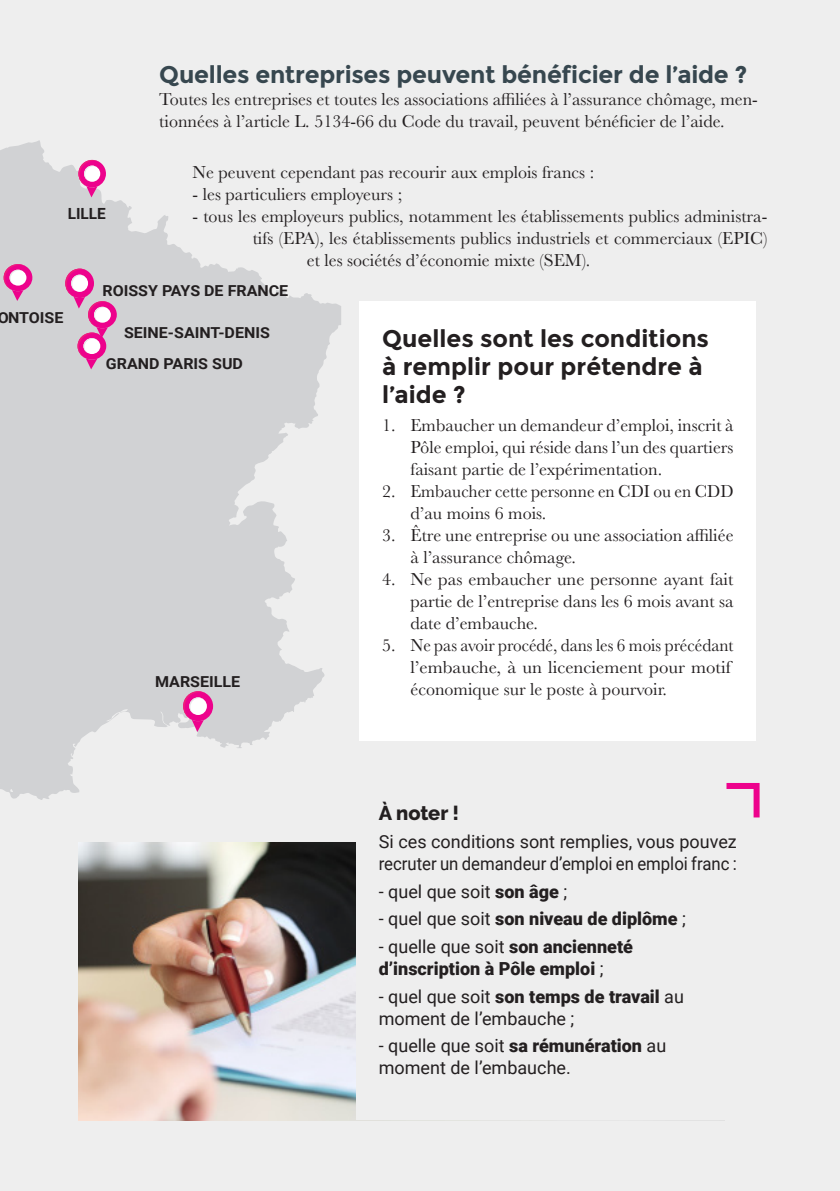
<style>
.page{position:relative;width:840px;height:1191px;background:#fff}
.page>*{position:absolute;margin:0;border:0;box-sizing:border-box;transform-origin:0 0}
.titre_1{font:700 24px/28px "Montserrat";color:#231f20}
.titre_1-2{font:700 24px "Montserrat";letter-spacing:-.01em;color:#37474f}
.A_noter_titre{font:800 20px "Raleway";letter-spacing:-.005em;color:#231f20}
.TXT_COURANT{font:18px/22px "Baskerville";color:#231f20}
.TEXTE_COURANT{font:18px/22px "Roboto";color:#231f20}
.TEXTE_COURANT-2{font:900 18px/22px "Roboto";color:#231f20}
.t1{font:700 15.4px "Roboto";color:#231f20}
.t2{font:700 15.2px "Roboto";color:#231f20;scale:1.06 1}
.s1{font-weight:900}
.s2{font-weight:400}
</style>
<div class="page">
<div style="left:0;top:0;width:839px;height:1191px;background:#eee"></div>
<svg style="left:0;top:140px;width:341px;height:660px;fill:#d1d2d4"></svg>
<svg style="left:65px;top:269px;width:52px;height:100px;background:#de9fc5"></svg>
<svg style="left:4px;top:264px;width:28px;height:37px"></svg>
<svg style="left:78px;top:160px;width:28px;height:37px"></svg>
<svg style="left:183px;top:691px;width:30px;height:41px"></svg>
<img style="left:78px;top:842px;width:278px;height:278px">
<div style="left:359px;top:301px;width:396px;height:439px;background:#fff"></div>
<svg style="left:726px;top:783px;width:34px;height:35px"></svg>
<p class="t1" style="left:68px;top:203px;width:40px">LILLE</p>
<p class="titre_1-2" style="left:159px;top:60px;width:589px">Quelles entreprises peuvent bénéficier de l’aide ?</p>
<p class="TXT_COURANT" style="left:159px;top:89px;width:600px">Toutes les entreprises et toutes les associations affiliées à l’assurance chômage, men&shy;tionnées à l’article L. 5134-66 du Code du travail, peuvent bénéficier de l’aide.</p>
<p class="TXT_COURANT" style="left:192px;top:161px;width:403px">Ne peuvent cependant pas recourir aux emplois francs :</p>
<p class="TXT_COURANT" style="left:192px;top:183px;width:211px">- les particuliers employeurs ;</p>
<p class="TXT_COURANT" style="left:192px;top:205px;width:576px">- tous les employeurs publics, notamment les établissements publics administra-</p>
<p class="TXT_COURANT" style="left:252px;top:227px;width:516px">tifs (EPA), les établissements publics industriels et commerciaux (EPIC)</p>
<p class="TXT_COURANT" style="left:306px;top:249px;width:285px">et les sociétés d’économie mixte (SEM).</p>
<p class="t2" style="left:-3px;top:307px;width:64px">ONTOISE</p>
<p class="t2" style="left:102px;top:280px;width:177px">ROISSY PAYS DE FRANCE</p>
<p class="t2" style="left:124px;top:322px;width:139px">SEINE-SAINT-DENIS</p>
<p class="t2" style="left:106px;top:353px;width:131px">GRAND PARIS SUD</p>
<p class="t2" style="left:155px;top:671px;width:82px">MARSEILLE</p>
<p class="titre_1" style="left:382px;top:325px;width:328px">Quelles sont les conditions à remplir pour prétendre à l’aide ?</p>
<p class="TXT_COURANT" style="left:410px;top:414px;width:324px;text-align:justify;text-indent:-28px">1. Embaucher un demandeur d’emploi, inscrit à Pôle emploi, qui réside dans l’un des quartiers faisant partie de l’expérimentation.</p>
<p class="TXT_COURANT" style="left:410px;top:480px;width:324px;text-indent:-28px">2. Embaucher cette personne en CDI ou en CDD d’au moins 6 mois.</p>
<p class="TXT_COURANT" style="left:410px;top:524px;width:324px;text-indent:-28px">3. Être une entreprise ou une association affiliée à l’assurance chômage.</p>
<p class="TXT_COURANT" style="left:410px;top:568px;width:324px;text-align:justify;text-indent:-28px">4. Ne pas embaucher une personne ayant fait partie de l’entreprise dans les 6 mois avant sa date d’embauche.</p>
<p class="TXT_COURANT" style="left:410px;top:634px;width:324px;text-indent:-28px">5. Ne pas avoir procédé, dans les 6 mois précédant l’embauche, à un licenciement pour motif économique sur le poste à pourvoir.</p>
<p class="A_noter_titre" style="left:378px;top:802px;width:82px">À noter !</p>
<p class="TEXTE_COURANT" style="left:378px;top:830px;width:359px">Si ces conditions sont remplies, vous pouvez recruter un demandeur d’emploi en emploi franc :</p>
<p class="TEXTE_COURANT" style="left:378px;top:879px;width:190px">- quel que soit <span class="s1">son âge</span> ;</p>
<p class="TEXTE_COURANT-2" style="left:378px;top:907px;width:308px"><span class="s2">- quel que soit</span> son niveau de diplôme <span class="s2">;</span></p>
<p class="TEXTE_COURANT-2" style="left:378px;top:935px;width:256px"><span class="s2">- quelle que soit</span> son ancienneté d’inscription à Pôle emploi <span class="s2">;</span></p>
<p class="TEXTE_COURANT" style="left:378px;top:984px;width:306px">- quel que soit <span class="s1">son temps de travail</span> au moment de l’embauche ;</p>
<p class="TEXTE_COURANT" style="left:378px;top:1034px;width:289px">- quelle que soit <span class="s1">sa rémunération</span> au moment de l’embauche.</p>
</div>
